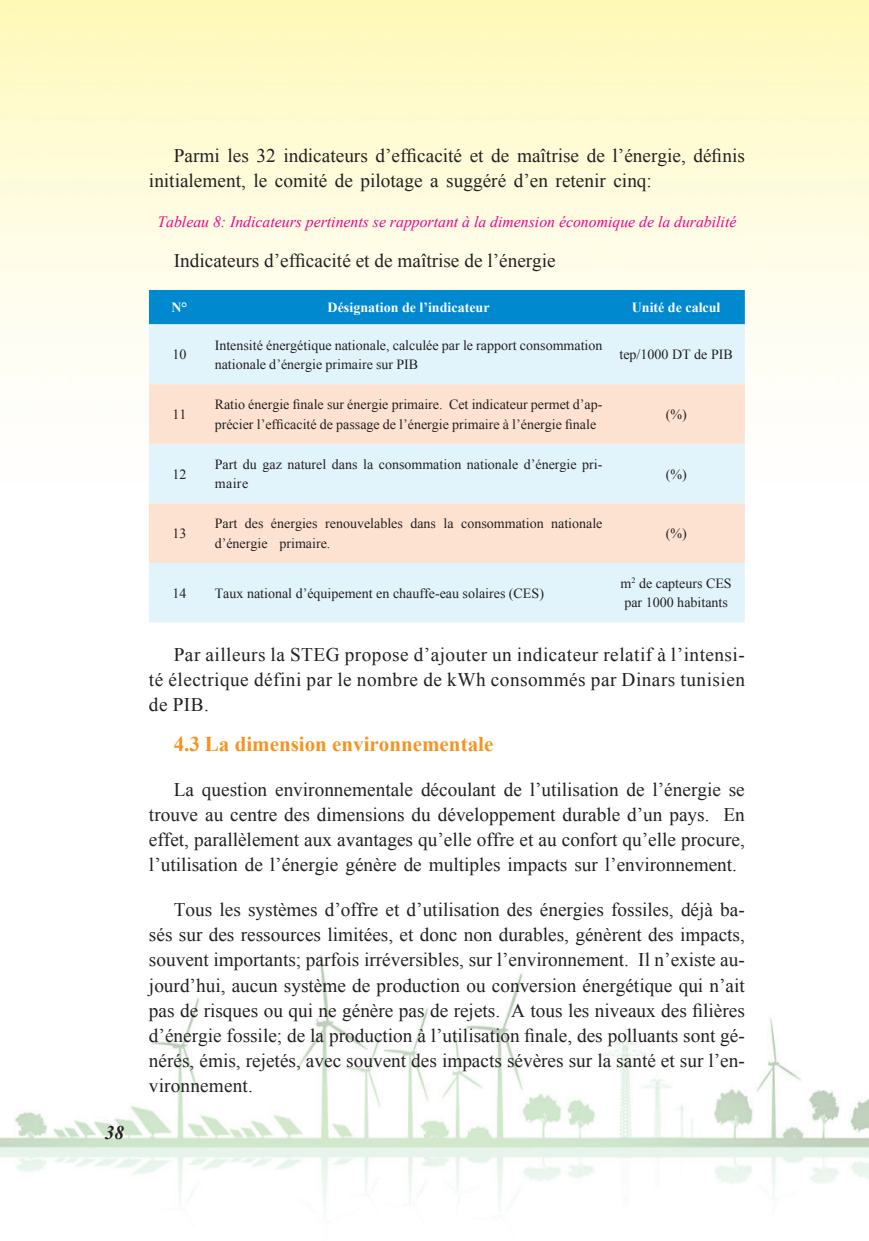
<style>
.page{position:relative;width:869px;height:1241px;background:#fff}
.page>*{position:absolute;margin:0;border:0;box-sizing:border-box;transform-origin:0 0}
.t1{font:700 21px "Times New Roman";color:#f7931d}
.t2{font:19.25px/25.2px "Times New Roman";color:#231f20;text-align:justify}
.t3{font:italic 700 19.25px "Times New Roman";color:#231f20}
.t4{font:italic 15.75px "Times New Roman";color:#ed028c}
.t5{font:14px/19.2px "Times New Roman";color:#231f20}
.t6{font:700 14px "Times New Roman";color:#fff}
</style>
<div class="page">
<img style="left:0;top:0;width:868px;height:1211px">
<div style="left:149px;top:290px;width:595px;height:34px;background:#0089cf"></div>
<div style="left:149px;top:325px;width:595px;height:297px;background:#e1f4fc"></div>
<svg style="left:149px;top:384px;width:595px;height:179px;background:#f4e8df"></svg>
<hr style="left:149px;top:324px;width:61px;height:1px;background:#e1f4fc">
<hr style="left:210px;top:324px;width:397px;height:1px;background:#e1f4fc">
<hr style="left:607px;top:324px;width:137px;height:1px;background:#e1f4fc">
<p class="t3" style="left:105px;top:1118px;width:21px">38</p>
<p class="t2" style="left:149px;top:143px;width:597px;text-indent:25px">Parmi les 32 indicateurs d’efficacité et de maîtrise de l’énergie, définis initialement, le comité de pilotage a suggéré d’en retenir cinq:</p>
<p class="t4" style="left:157px;top:211px;width:580px">Tableau 8: Indicateurs pertinents se rapportant à la dimension économique de la durabilité</p>
<p class="t2" style="left:174px;top:248px;width:383px">Indicateurs d’efficacité et de maîtrise de l’énergie</p>
<p class="t6" style="left:171px;top:298px;width:17px">N°</p>
<p class="t6" style="left:327px;top:298px;width:163px">Désignation de l’indicateur</p>
<p class="t6" style="left:631px;top:298px;width:90px">Unité de calcul</p>
<p class="t5" style="left:172px;top:345px;width:15px">10</p>
<p class="t5" style="left:215px;top:335px;width:389px">Intensité énergétique nationale, calculée par le rapport consommation nationale d’énergie primaire sur PIB</p>
<p class="t5" style="left:619px;top:345px;width:115px">tep/1000 DT de PIB</p>
<p class="t5" style="left:172px;top:404px;width:15px">11</p>
<p class="t5" style="left:215px;top:394px;width:389px">Ratio énergie finale sur énergie primaire. Cet indicateur permet d’ap&shy;précier l’efficacité de passage de l’énergie primaire à l’énergie finale</p>
<p class="t5" style="left:665px;top:404px;width:22px">)%(</p>
<p class="t5" style="left:172px;top:464px;width:15px">12</p>
<p class="t5" style="left:215px;top:454px;width:389px">Part du gaz naturel dans la consommation nationale d’énergie pri&shy;maire</p>
<p class="t5" style="left:665px;top:464px;width:22px">)%(</p>
<p class="t5" style="left:172px;top:523px;width:15px">13</p>
<p class="t5" style="left:215px;top:514px;width:389px">Part des énergies renouvelables dans la consommation nationale d’énergie primaire.</p>
<p class="t5" style="left:665px;top:523px;width:22px">)%(</p>
<p class="t5" style="left:172px;top:583px;width:15px">14</p>
<p class="t5" style="left:215px;top:583px;width:330px">Taux national d’équipement en chauffe-eau solaires (CES)</p>
<p class="t5" style="left:620px;top:573px;width:112px">m<sup>2</sup> de capteurs CES par 1000 habitants</p>
<p class="t2" style="left:149px;top:641px;width:597px;text-indent:25px">Par ailleurs la STEG propose d’ajouter un indicateur relatif à l’intensi&shy;té électrique défini par le nombre de kWh consommés par Dinars tunisien de PIB.</p>
<p class="t1" style="left:174px;top:729px;width:321px">4.3 La dimension environnementale</p>
<p class="t2" style="left:149px;top:776px;width:597px;text-indent:25px">La question environnementale découlant de l’utilisation de l’énergie se trouve au centre des dimensions du développement durable d’un pays. En effet, parallèlement aux avantages qu’elle offre et au confort qu’elle procure, l’utilisation de l’énergie génère de multiples impacts sur l’environnement.</p>
<p class="t2" style="left:149px;top:896px;width:597px;text-indent:25px">Tous les systèmes d’offre et d’utilisation des énergies fossiles, déjà ba&shy;sés sur des ressources limitées, et donc non durables, génèrent des impacts, souvent importants; parfois irréversibles, sur l’environnement. Il n’existe au&shy;jourd’hui, aucun système de production ou conversion énergétique qui n’ait pas de risques ou qui ne génère pas de rejets. A tous les niveaux des filières d’énergie fossile; de la production à l’utilisation finale, des polluants sont gé&shy;nérés, émis, rejetés, avec souvent des impacts sévères sur la santé et sur l’en&shy;vironnement.</p>
</div>
